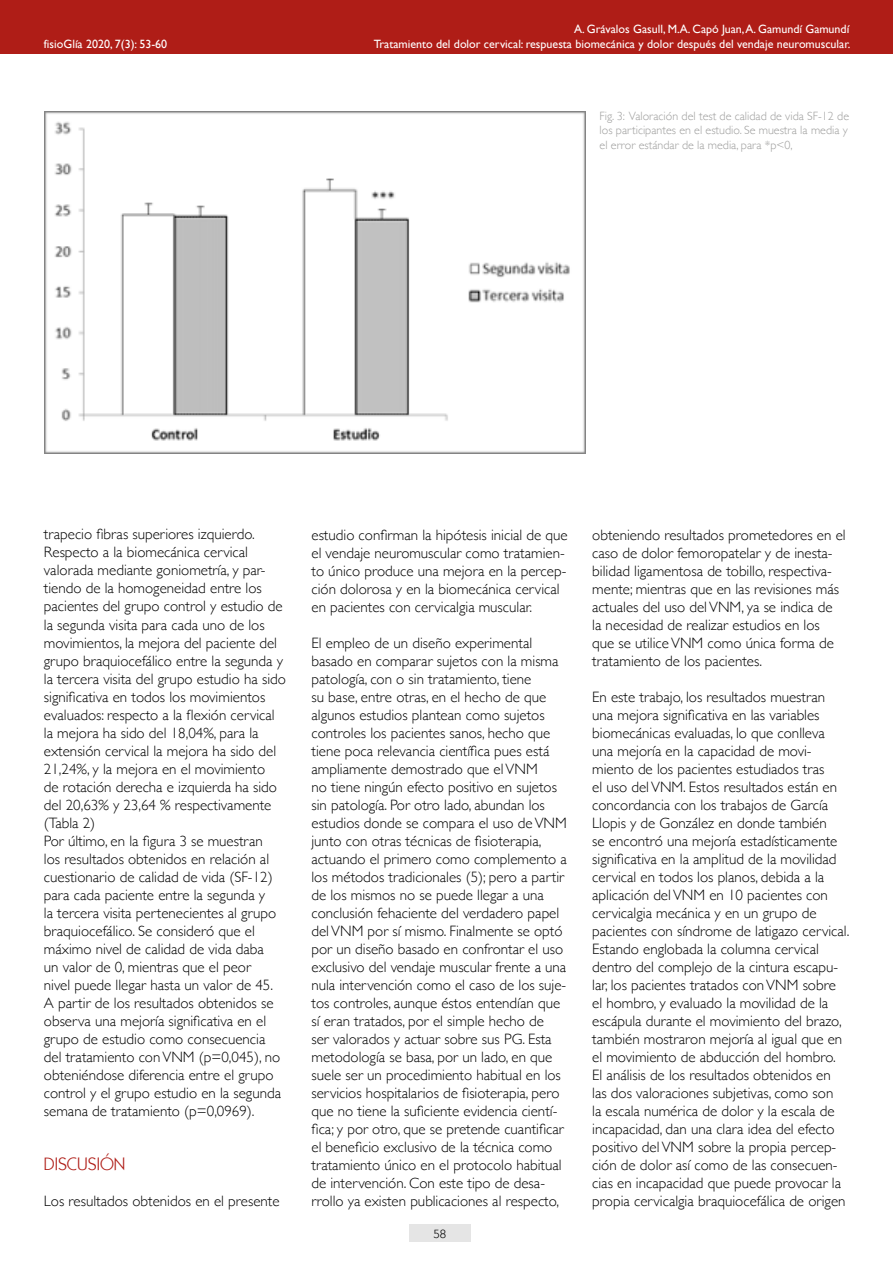
<style>
.page{position:relative;width:893px;height:1263px;background:#fff}
.page>*{position:absolute;margin:0;border:0;box-sizing:border-box;transform-origin:0 0}
.t1{font:18px "Kabel IT Cby BT";color:#af1d17}
.t2{font:300 15px/18px "Gill Sans";color:#000}
.t3{font:12px "Gill Sans";color:#fff}
.t4{font:300 12px/14.4px "Gill Sans";color:#9d9d9c;text-align:justify}
.t5{font:12px "Kabel IT Cby BT";color:#000}
</style>
<div class="page">
<div style="left:409px;top:1224px;width:62px;height:18px;background:#e5e5e5"></div>
<div style="left:0;top:0;width:893px;height:53px;background:#af1d17"></div>
<img style="left:44px;top:112px;width:542px;height:342px">
<p class="t3" style="left:574px;top:22px;width:277px">A. Grávalos Gasull, M.A. Capó Juan, A. Gamundí Gamundí</p>
<p class="t3" style="left:44px;top:37px;width:125px">fisioGlía 2020, 7(3): 53-60</p>
<p class="t3" style="left:374px;top:37px;width:478px">Tratamiento del dolor cervical: respuesta biomecánica y dolor después del vendaje neuromuscular.</p>
<p class="t4" style="left:600px;top:108px;width:251px">Fig. 3: Valoración del test de calidad de vida SF-12 de los participantes en el estudio. Se muestra la media y el error estándar de la media, para *p&lt;0,</p>
<p class="t2" style="left:44px;top:525px;width:244px">trapecio fibras superiores izquierdo.<br>Respecto a la biomecánica cervical valorada mediante goniometría, y par&shy;tiendo de la homogeneidad entre los pacientes del grupo control y estudio de la segunda visita para cada uno de los movimientos, la mejora del paciente del grupo braquiocefálico entre la segunda y la tercera visita del grupo estudio ha sido significativa en todos los movimientos evaluados: respecto a la flexión cervical la mejora ha sido del 18,04%, para la extensión cervical la mejora ha sido del 21,24%, y la mejora en el movimiento<br>de rotación derecha e izquierda ha sido del 20,63% y 23,64 % respectivamente (Tabla 2)<br>Por último, en la figura 3 se muestran<br>los resultados obtenidos en relación al cuestionario de calidad de vida (SF-12) para cada paciente entre la segunda y<br>la tercera visita pertenecientes al grupo braquiocefálico. Se consideró que el máximo nivel de calidad de vida daba<br>un valor de 0, mientras que el peor<br>nivel puede llegar hasta un valor de 45.<br>A partir de los resultados obtenidos se observa una mejoría significativa en el grupo de estudio como consecuencia del tratamiento con VNM (p=0,045), no obteniéndose diferencia entre el grupo control y el grupo estudio en la segunda semana de tratamiento (p=0,0969).</p>
<p class="t1" style="left:44px;top:1152px;width:83px">DISCUSIÓN</p>
<p class="t2" style="left:44px;top:1191px;width:237px">Los resultados obtenidos en el presente</p>
<p class="t2" style="left:311px;top:525px;width:258px">estudio confirman la hipótesis inicial de que el vendaje neuromuscular como tratamien&shy;to único produce una mejora en la percep&shy;ción dolorosa y en la biomecánica cervical en pacientes con cervicalgia muscular.</p>
<p class="t2" style="left:311px;top:633px;width:257px">El empleo de un diseño experimental basado en comparar sujetos con la misma patología, con o sin tratamiento, tiene<br>su base, entre otras, en el hecho de que algunos estudios plantean como sujetos controles los pacientes sanos, hecho que tiene poca relevancia científica pues está ampliamente demostrado que el VNM<br>no tiene ningún efecto positivo en sujetos sin patología. Por otro lado, abundan los estudios donde se compara el uso de VNM junto con otras técnicas de fisioterapia, actuando el primero como complemento a los métodos tradicionales (5); pero a partir de los mismos no se puede llegar a una conclusión fehaciente del verdadero papel del VNM por sí mismo. Finalmente se optó por un diseño basado en confrontar el uso exclusivo del vendaje muscular frente a una nula intervención como el caso de los suje&shy;tos controles, aunque éstos entendían que sí eran tratados, por el simple hecho de<br>ser valorados y actuar sobre sus PG. Esta metodología se basa, por un lado, en que suele ser un procedimiento habitual en los servicios hospitalarios de fisioterapia, pero que no tiene la suficiente evidencia cientí&shy;fica; y por otro, que se pretende cuantificar el beneficio exclusivo de la técnica como tratamiento único en el protocolo habitual de intervención. Con este tipo de desa&shy;rrollo ya existen publicaciones al respecto,</p>
<p class="t5" style="left:433px;top:1226px;width:14px">58</p>
<p class="t2" style="left:592px;top:525px;width:255px">obteniendo resultados prometedores en el caso de dolor femoropatelar y de inesta&shy;bilidad ligamentosa de tobillo, respectiva&shy;mente; mientras que en las revisiones más actuales del uso del VNM, ya se indica de<br>la necesidad de realizar estudios en los que se utilice VNM como única forma de tratamiento de los pacientes.</p>
<p class="t2" style="left:592px;top:687px;width:259px">En este trabajo, los resultados muestran una mejora significativa en las variables biomecánicas evaluadas, lo que conlleva una mejoría en la capacidad de movi&shy;miento de los pacientes estudiados tras<br>el uso del VNM. Estos resultados están en concordancia con los trabajos de García Llopis y de González en donde también<br>se encontró una mejoría estadísticamente significativa en la amplitud de la movilidad cervical en todos los planos, debida a la aplicación del VNM en 10 pacientes con cervicalgia mecánica y en un grupo de pacientes con síndrome de latigazo cervical.<br>Estando englobada la columna cervical dentro del complejo de la cintura escapu&shy;lar, los pacientes tratados con VNM sobre el hombro, y evaluado la movilidad de la escápula durante el movimiento del brazo, también mostraron mejoría al igual que en el movimiento de abducción del hombro.<br>El análisis de los resultados obtenidos en<br>las dos valoraciones subjetivas, como son<br>la escala numérica de dolor y la escala de incapacidad, dan una clara idea del efecto positivo del VNM sobre la propia percep&shy;ción de dolor así como de las consecuen&shy;cias en incapacidad que puede provocar la propia cervicalgia braquiocefálica de origen</p>
</div>
